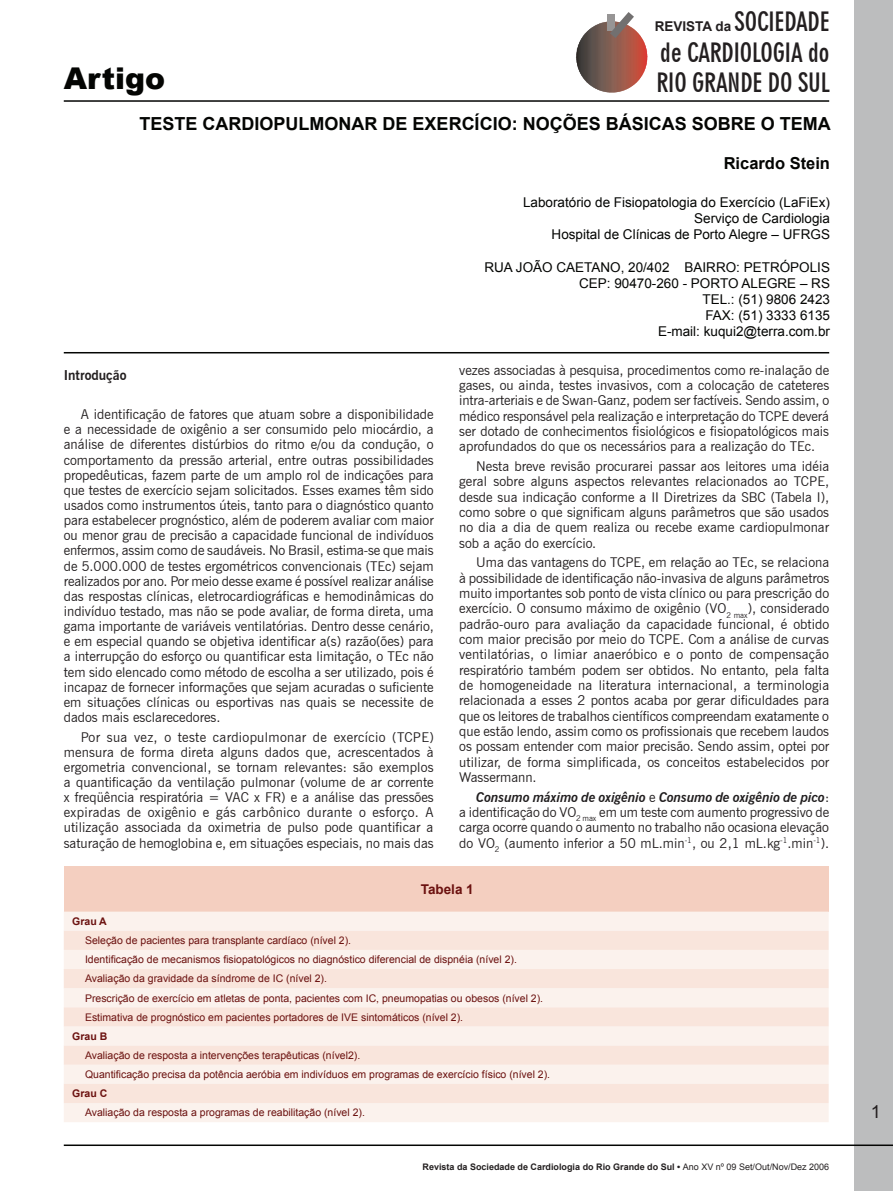
<style>
.page{position:relative;width:893px;height:1191px;background:#fff}
.page>*{position:absolute;margin:0;border:0;box-sizing:border-box;transform-origin:0 0}
.t1{font:900 30px "Arial";color:#040503}
.t2{font:25.5px/30.6px "Geometric 706 BT Bold Condensed B";color:#231f20}
.t3{font:700 18px "Arial";color:#040503}
.t4{font:700 16.5px "Arial";color:#040503}
.t5{font:13.5px/15.1px "News Gothic BT";color:#231f20;text-align:justify}
.t6{font:13.5px/16.2px "Arial";color:#040503;text-align:right}
.t7{font:700 13.5px "Arial";color:#231f20}
.t8{font:700 13.5px "News Gothic BT";color:#231f20}
.t9{font:700 13.5px "Arial";color:#6b110f}
.t10{font:10.5px/19.2px "Arial";color:#6b110f}
.t11{font:700 10.5px "Arial";color:#6b110f}
.t12{font:700 9px "Arial";color:#231f20}
.s1{font-family:"Geometric 706 BT Bold Condensed B";font-weight:400;font-size:25.5px}
.s2{font-weight:700;font-style:italic;color:#201d1e}
.s3{color:#201d1e}
.s4{font-weight:400}
</style>
<div class="page">
<div style="left:855px;top:0;width:38px;height:1191px;background:#bcbdbe"></div>
<hr style="left:64px;top:1144px;width:829px;height:2px;background:#040503">
<hr style="left:64px;top:100px;width:765px;height:2px;background:#040503">
<hr style="left:64px;top:352px;width:765px;height:1px;background:#040503">
<svg style="left:576px;top:12px;width:72px;height:80px"></svg>
<div style="left:64px;top:866px;width:765px;height:45px;background:#f4cfc0"></div>
<div style="left:64px;top:911px;width:765px;height:211px;background:#fbf2ed"></div>
<svg style="left:64px;top:930px;width:765px;height:173px;background:#f9eae3"></svg>
<p class="t7" style="left:655px;top:17px;width:176px">REVISTA da <span class="s1">SOCIEDADE</span></p>
<h2 class="t2" style="left:656px;top:37px;width:175px">de CARDIOLOGIA do<br>RIO GRANDE DO SUL</h2>
<h1 class="t1" style="left:64px;top:57px;width:103px">Artigo</h1>
<h3 class="t3" style="left:140px;top:111px;width:693px">Teste cardiopulmonar de exercício: noções básicas sobre o tema</h3>
<p class="t4" style="left:724px;top:152px;width:108px">Ricardo Stein</p>
<p class="t6" style="left:523px;top:194px;width:308px">Laboratório de Fisiopatologia do Exercício (LaFiEx)<br>Serviço de Cardiologia<br>Hospital de Clínicas de Porto Alegre – UFRGS</p>
<p class="t6" style="left:484px;top:259px;width:118px">Rua João Caetano</p>
<p class="t6" style="left:621px;top:259px;width:97px">, 20/402 Bairro</p>
<p class="t6" style="left:736px;top:259px;width:64px">: Petrópol</p>
<p class="t6" style="left:817px;top:259px;width:12px">is</p>
<p class="t6" style="left:579px;top:275px;width:182px">CEP: 90470-260 - Porto Alegre</p>
<p class="t6" style="left:658px;top:275px;width:174px">– RS<br>Tel .: (51 ) 9806 2423<br>Fax: (51 ) 3333 61 35<br>E-mail: kuqui2@terra.com.br</p>
<p class="t5" style="left:459px;top:362px;width:371px">vezes associadas à pesquisa, procedimentos como re-inalação de gases, ou ainda, testes invasivos, com a colocação de cateteres intra-arteriais e de Swan-Ganz, podem ser factíveis. Sendo assim, o médico responsável pela realização e interpretação do TCPE deverá ser dotado de conhecimentos fisiológicos e fisiopatológicos mais aprofundados do que os necessários para a realização do TEc.</p>
<p class="t5" style="left:459px;top:458px;width:371px;text-indent:17px">Nesta breve revisão procurarei passar aos leitores uma idéia geral sobre alguns aspectos relevantes relacionados ao TCPE, desde sua indicação conforme a II Diretrizes da SBC (Tabela I), como sobre o que significam alguns parâmetros que são usados no dia a dia de quem realiza ou recebe exame cardiopulmonar sob a ação do exercício.</p>
<p class="t5" style="left:459px;top:554px;width:372px;text-indent:17px">Uma das vantagens do TCPE, em relação ao TEc, se relaciona à possibilidade de identificação não-invasiva de alguns parâmetros muito importantes sob ponto de vista clínico ou para prescrição do exercício. O consumo máximo de oxigênio (VO<sub>2</sub> <sub>max</sub>), considerado padrão-ouro para avaliação da capacidade funcional, é obtido com maior precisão por meio do TCPE. Com a análise de curvas ventilatórias, o limiar anaeróbico e o ponto de compensação respiratório também podem ser obtidos. No entanto, pela falta de homogeneidade na literatura internacional, a terminologia relacionada a esses 2 pontos acaba por gerar dificuldades para que os leitores de trabalhos científicos compreendam exatamente o que estão lendo, assim como os profissionais que recebem laudos os possam entender com maior precisão. Sendo assim, optei por utilizar, de forma simplificada, os conceitos estabelecidos por Wassermann.</p>
<p class="t5" style="left:459px;top:789px;width:371px;text-indent:17px"><span class="s2">Consumo máximo de oxigênio</span> <span class="s3">e</span> <span class="s2">Consumo de oxigênio de pico</span><span class="s3">: </span>a identificação do VO<sub>2</sub> <sub>max</sub> em um teste com aumento progressivo de carga ocorre quando o aumento no trabalho não ocasiona elevação do VO<sub>2</sub> (aumento inferior a 50 mL.min<sup>-1</sup>, ou 2,1 mL.kg<sup>-1</sup>.min<sup>-1</sup>).</p>
<p class="t9" style="left:421px;top:880px;width:55px">Tabela 1</p>
<p class="t8" style="left:64px;top:367px;width:64px">Introdução</p>
<p class="t5" style="left:64px;top:407px;width:371px;text-indent:17px">A identificação de fatores que atuam sobre a disponibilidade e a necessidade de oxigênio a ser consumido pelo miocárdio, a análise de diferentes distúrbios do ritmo e/ou da condução, o comportamento da pressão arterial, entre outras possibilidades propedêuticas, fazem parte de um amplo rol de indicações para que testes de exercício sejam solicitados. Esses exames têm sido usados como instrumentos úteis, tanto para o diagnóstico quanto para estabelecer prognóstico, além de poderem avaliar com maior ou menor grau de precisão a capacidade funcional de indivíduos enfermos, assim como de saudáveis. No Brasil, estima-se que mais de 5.000.000 de testes ergométricos convencionais (TEc) sejam realizados por ano. Por meio desse exame é possível realizar análise das respostas clínicas, eletrocardiográficas e hemodinâmicas do indivíduo testado, mas não se pode avaliar, de forma direta, uma gama importante de variáveis ventilatórias. Dentro desse cenário, e em especial quando se objetiva identificar a(s) razão(ões) para a interrupção do esforço ou quantificar esta limitação, o TEc não tem sido elencado como método de escolha a ser utilizado, pois é incapaz de fornecer informações que sejam acuradas o suficiente em situações clínicas ou esportivas nas quais se necessite de dados mais esclarecedores.</p>
<p class="t5" style="left:64px;top:729px;width:372px;text-indent:17px">Por sua vez, o teste cardiopulmonar de exercício (TCPE) mensura de forma direta alguns dados que, acrescentados à ergometria convencional, se tornam relevantes: são exemplos a quantificação da ventilação pulmonar (volume de ar corrente x freqüência respiratória = VAC x FR) e a análise das pressões expiradas de oxigênio e gás carbônico durante o esforço. A utilização associada da oximetria de pulso pode quantificar a saturação de hemoglobina e, em situações especiais, no mais das</p>
<p class="t11" style="left:72px;top:914px;width:36px">Grau A</p>
<p class="t10" style="left:85px;top:931px;width:460px">Seleção de pacientes para transplante cardíaco (nível 2).<br>Identificação de mecanismos fisiopatológicos no diagnóstico diferencial de dispnéia (nível 2).<br>Avaliação da gravidade da síndrome de I C (nível 2).<br>Prescrição de exercício em atletas de ponta, pacientes com I C, pneumopatias ou obesos (nível 2).<br>Estimativa de prognóstico em pacientes portadores de IVE sintomáticos (nível 2).</p>
<p class="t11" style="left:72px;top:1029px;width:35px">Grau B</p>
<p class="t10" style="left:85px;top:1045px;width:467px">Avaliação de resposta a intervenções terapêuticas (nível2).<br>Quantificação precisa da potência aeróbia em indivíduos em programas de exercício físico (nível 2).</p>
<p class="t11" style="left:72px;top:1086px;width:37px">Grau C</p>
<p class="t10" style="left:85px;top:1103px;width:281px">Avaliação da resposta a programas de reabilitação (nível 2).</p>
<p class="t12" style="left:423px;top:1160px;width:408px">Revista da Sociedade de Cardiologia do Rio Grande do Sul • <span class="s4">Ano XV nº 09 Set/Out/Nov/Dez 2006</span></p>
</div>
